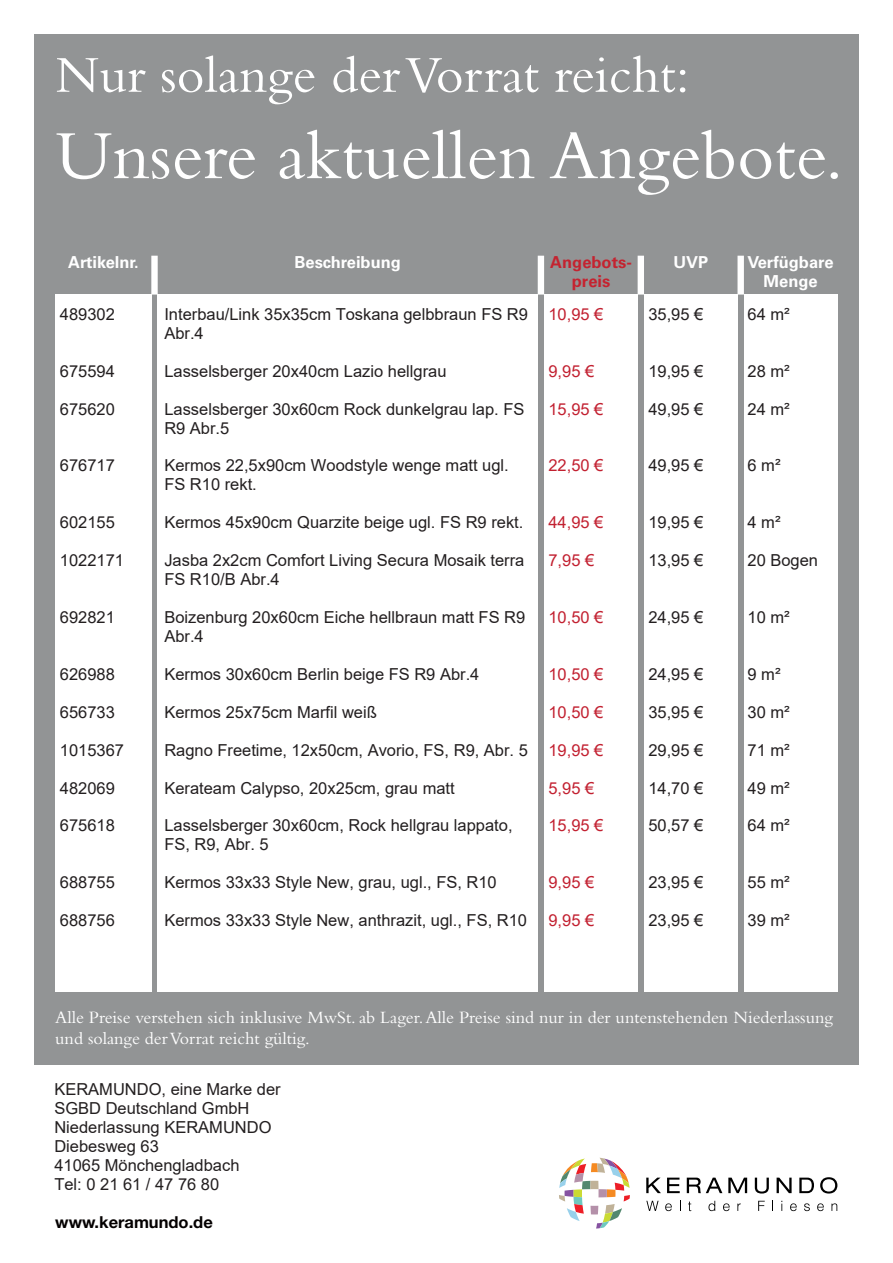
<style>
.page{position:relative;width:893px;height:1263px;background:#fff}
.page>*{position:absolute;margin:0;border:0;box-sizing:border-box;transform-origin:0 0}
.t1{font:72px "Bembo Std";color:#fff}
.t2{font:54px "Bembo Std";color:#fff}
.t3{font:18px/21.6px "Bembo Std";color:#fff}
.t4{font:16.5px/18.9px "Arial";color:#231f20}
.t5{font:16.5px "Arial";color:#c22030}
.t6{font:700 16.5px/19.8px "Univers LT Std";color:#fff;text-align:center}
.t7{font:700 16.5px "Helvetica Neue LT Std";color:#040000}
.t8{font:700 16.5px "Univers LT Std";color:#c42330}
.t9{font:700 16.5px "Univers LT Std";color:#c52330}
</style>
<div class="page">
<div style="left:34px;top:34px;width:825px;height:1031px;background:#929495"></div>
<svg style="left:646px;top:1178px;width:15px;height:15px"></svg>
<svg style="left:667px;top:1178px;width:13px;height:15px"></svg>
<svg style="left:687px;top:1178px;width:35px;height:15px"></svg>
<svg style="left:728px;top:1178px;width:19px;height:15px"></svg>
<svg style="left:755px;top:1178px;width:14px;height:16px"></svg>
<svg style="left:776px;top:1178px;width:15px;height:15px"></svg>
<svg style="left:799px;top:1178px;width:15px;height:15px"></svg>
<svg style="left:820px;top:1177px;width:17px;height:17px"></svg>
<svg style="left:646px;top:1201px;width:12px;height:10px"></svg>
<svg style="left:665px;top:1203px;width:7px;height:8px"></svg>
<svg style="left:688px;top:1202px;width:3px;height:9px"></svg>
<svg style="left:708px;top:1201px;width:7px;height:10px"></svg>
<svg style="left:723px;top:1203px;width:7px;height:8px"></svg>
<svg style="left:737px;top:1203px;width:4px;height:8px"></svg>
<svg style="left:758px;top:1201px;width:7px;height:10px"></svg>
<svg style="left:790px;top:1203px;width:7px;height:8px"></svg>
<svg style="left:804px;top:1203px;width:6px;height:8px"></svg>
<svg style="left:817px;top:1203px;width:7px;height:8px"></svg>
<svg style="left:831px;top:1203px;width:6px;height:8px"></svg>
<svg style="left:559px;top:1158px;width:71px;height:71px"></svg>
<div style="left:55px;top:295px;width:96px;height:697px;background:#fff"></div>
<div style="left:744px;top:295px;width:93px;height:697px;background:#fff"></div>
<div style="left:644px;top:295px;width:93px;height:697px;background:#fff"></div>
<div style="left:158px;top:295px;width:380px;height:697px;background:#fff"></div>
<div style="left:544px;top:295px;width:94px;height:697px;background:#fff"></div>
<div style="left:152px;top:256px;width:5px;height:38px;background:#fff"></div>
<div style="left:151px;top:256px;width:7px;height:39px;border:2px solid #fff"></div>
<div style="left:538px;top:256px;width:6px;height:39px;border:2px solid #fff"></div>
<div style="left:638px;top:256px;width:6px;height:39px;border:2px solid #fff"></div>
<div style="left:738px;top:256px;width:5px;height:38px;background:#fff"></div>
<div style="left:737px;top:256px;width:7px;height:39px;border:2px solid #fff"></div>
<h2 class="t2" style="left:55px;top:56px;width:636px">Nur solange der Vorrat reicht:</h2>
<h1 class="t1" style="left:55px;top:131px;width:790px">Unsere aktuellen Angebote.</h1>
<p class="t6" style="left:68px;top:252px;width:72px">Artikelnr.</p>
<p class="t6" style="left:294px;top:252px;width:108px">Beschreibung</p>
<p class="t8" style="left:550px;top:252px;width:83px">Angebots-</p>
<p class="t9" style="left:572px;top:272px;width:40px">preis</p>
<p class="t4" style="left:60px;top:305px;width:57px">489302</p>
<p class="t4" style="left:60px;top:361px;width:57px">675594</p>
<p class="t4" style="left:60px;top:399px;width:57px">675620</p>
<p class="t4" style="left:60px;top:456px;width:57px">676717</p>
<p class="t4" style="left:60px;top:513px;width:57px">602155</p>
<p class="t4" style="left:60px;top:551px;width:66px">1022171</p>
<p class="t4" style="left:60px;top:608px;width:57px">692821</p>
<p class="t4" style="left:60px;top:665px;width:57px">626988</p>
<p class="t4" style="left:60px;top:703px;width:57px">656733</p>
<p class="t4" style="left:60px;top:741px;width:66px">1015367</p>
<p class="t4" style="left:60px;top:778px;width:57px">482069</p>
<p class="t4" style="left:60px;top:816px;width:57px">675618</p>
<p class="t4" style="left:60px;top:873px;width:57px">688755</p>
<p class="t4" style="left:60px;top:911px;width:57px">688756</p>
<p class="t4" style="left:164px;top:305px;width:365px">Interbau/Link 35x35cm Toskana gelbbraun FS R9<br>Abr.4</p>
<p class="t4" style="left:164px;top:361px;width:284px">Lasselsberger 20x40cm Lazio hellgrau</p>
<p class="t4" style="left:164px;top:399px;width:362px">Lasselsberger 30x60cm Rock dunkelgrau lap. FS<br>R9 Abr.5</p>
<p class="t4" style="left:164px;top:456px;width:346px">Kermos 22,5x90cm Woodstyle wenge matt ugl.<br>FS R10 rekt.</p>
<p class="t4" style="left:164px;top:513px;width:361px">Kermos 45x90cm Quarzite beige ugl. FS R9 rekt.</p>
<p class="t4" style="left:164px;top:551px;width:361px">Jasba 2x2cm Comfort Living Secura Mosaik terra<br>FS R10/B Abr.4</p>
<p class="t4" style="left:164px;top:608px;width:362px">Boizenburg 20x60cm Eiche hellbraun matt FS R9<br>Abr.4</p>
<p class="t4" style="left:164px;top:665px;width:317px">Kermos 30x60cm Berlin beige FS R9 Abr.4</p>
<p class="t4" style="left:164px;top:703px;width:214px">Kermos 25x75cm Marfil weiß</p>
<p class="t4" style="left:164px;top:741px;width:365px">Ragno Freetime, 12x50cm, Avorio, FS, R9, Abr. 5</p>
<p class="t4" style="left:164px;top:778px;width:292px">Kerateam Calypso, 20x25cm, grau matt</p>
<p class="t4" style="left:164px;top:816px;width:350px">Lasselsberger 30x60cm, Rock hellgrau lappato,<br>FS, R9, Abr. 5</p>
<p class="t4" style="left:164px;top:873px;width:334px">Kermos 33x33 Style New, grau, ugl., FS, R10</p>
<p class="t4" style="left:164px;top:911px;width:364px">Kermos 33x33 Style New, anthrazit, ugl., FS, R10</p>
<p class="t5" style="left:548px;top:305px;width:56px">10,95 €</p>
<p class="t5" style="left:548px;top:362px;width:47px">9,95 €</p>
<p class="t5" style="left:548px;top:400px;width:56px">15,95 €</p>
<p class="t5" style="left:548px;top:456px;width:56px">22,50 €</p>
<p class="t5" style="left:548px;top:513px;width:56px">44,95 €</p>
<p class="t5" style="left:548px;top:551px;width:47px">7,95 €</p>
<p class="t5" style="left:548px;top:608px;width:56px">10,50 €</p>
<p class="t5" style="left:548px;top:665px;width:56px">10,50 €</p>
<p class="t5" style="left:548px;top:703px;width:56px">10,50 €</p>
<p class="t5" style="left:548px;top:741px;width:56px">19,95 €</p>
<p class="t5" style="left:548px;top:779px;width:47px">5,95 €</p>
<p class="t5" style="left:548px;top:817px;width:56px">15,95 €</p>
<p class="t5" style="left:548px;top:873px;width:47px">9,95 €</p>
<p class="t5" style="left:548px;top:911px;width:47px">9,95 €</p>
<p class="t6" style="left:673px;top:252px;width:36px">UVP</p>
<p class="t6" style="left:748px;top:252px;width:88px">Verfügbare<br>Menge</p>
<p class="t4" style="left:648px;top:305px;width:56px">35,95 €</p>
<p class="t4" style="left:648px;top:361px;width:56px">19,95 €</p>
<p class="t4" style="left:648px;top:399px;width:56px">49,95 €</p>
<p class="t4" style="left:648px;top:456px;width:56px">49,95 €</p>
<p class="t4" style="left:648px;top:513px;width:56px">19,95 €</p>
<p class="t4" style="left:648px;top:551px;width:56px">13,95 €</p>
<p class="t4" style="left:648px;top:608px;width:56px">24,95 €</p>
<p class="t4" style="left:648px;top:665px;width:56px">24,95 €</p>
<p class="t4" style="left:648px;top:703px;width:56px">35,95 €</p>
<p class="t4" style="left:648px;top:741px;width:56px">29,95 €</p>
<p class="t4" style="left:648px;top:778px;width:56px">14,70 €</p>
<p class="t4" style="left:648px;top:816px;width:56px">50,57 €</p>
<p class="t4" style="left:648px;top:873px;width:56px">23,95 €</p>
<p class="t4" style="left:648px;top:911px;width:56px">23,95 €</p>
<p class="t4" style="left:747px;top:305px;width:44px">64 m²</p>
<p class="t4" style="left:747px;top:361px;width:44px">28 m²</p>
<p class="t4" style="left:747px;top:399px;width:44px">24 m²</p>
<p class="t4" style="left:747px;top:456px;width:34px">6 m²</p>
<p class="t4" style="left:747px;top:513px;width:34px">4 m²</p>
<p class="t4" style="left:747px;top:551px;width:72px">20 Bogen</p>
<p class="t4" style="left:747px;top:608px;width:44px">10 m²</p>
<p class="t4" style="left:747px;top:665px;width:34px">9 m²</p>
<p class="t4" style="left:747px;top:703px;width:44px">30 m²</p>
<p class="t4" style="left:747px;top:741px;width:44px">71 m²</p>
<p class="t4" style="left:747px;top:778px;width:44px">49 m²</p>
<p class="t4" style="left:747px;top:816px;width:44px">64 m²</p>
<p class="t4" style="left:747px;top:873px;width:44px">55 m²</p>
<p class="t4" style="left:747px;top:911px;width:44px">39 m²</p>
<p class="t3" style="left:55px;top:1008px;width:779px">Alle Preise verstehen sich inklusive MwSt. ab Lager. Alle Preise sind nur in der untenstehenden Niederlassung und solange der Vorrat reicht gültig.</p>
<p class="t4" style="left:54px;top:1080px;width:228px">KERAMUNDO, eine Marke der<br>SGBD Deutschland GmbH<br>Niederlassung KERAMUNDO<br>Diebesweg 63<br>41065 Mönchengladbach<br>Tel: 0 21 61 / 47 76 80</p>
<p class="t7" style="left:55px;top:1213px;width:159px">www.keramundo.de</p>
</div>
